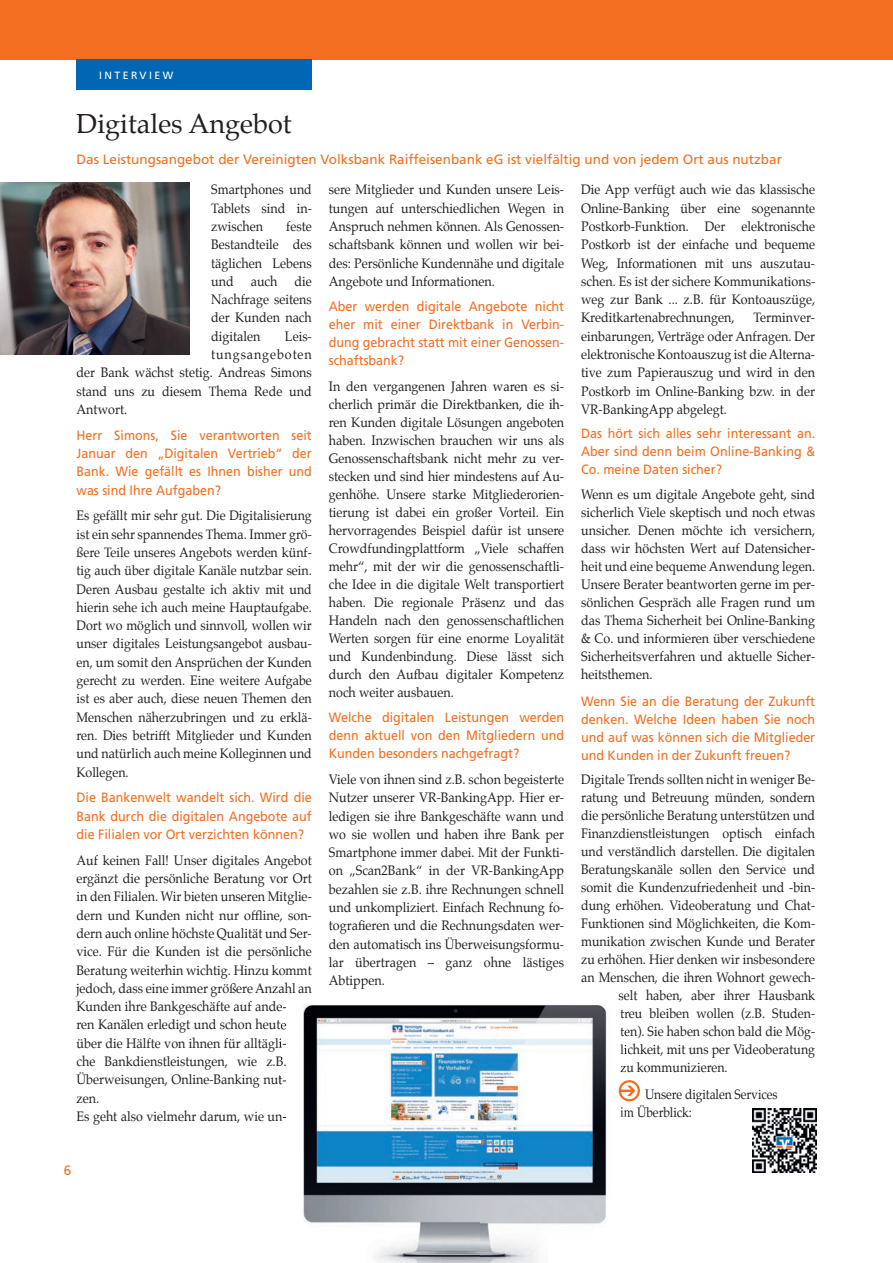
<style>
.page{position:relative;width:893px;height:1263px;background:#fff}
.page>*{position:absolute;margin:0;border:0;box-sizing:border-box;transform-origin:0 0}
.t1{font:27px "Palatino";color:#231f20}
.t2{font:13.5px/18.3px "Palatino";color:#231f20;text-align:justify;scale:.93 1}
.t3{font:13.5px/18.3px "Palatino";color:#231f20;text-align:justify;scale:.92 1}
.t4{font:13.5px/18px "Frutiger LT";color:#f36e21;text-align:justify;scale:.93 1}
.t5{font:13.5px "Frutiger LT";color:#f36e21}
.t6{font:13.5px/18px "Palatino";color:#231f20;scale:.89 1}
.t7{font:13.5px "Palatino";letter-spacing:.07em;color:#231f20;scale:.93 1}
.t8{font:10.5px "Frutiger LT";letter-spacing:.23em;color:#fff}
</style>
<div class="page">
<div style="left:0;top:0;width:893px;height:60px;background:#f36e21"></div>
<div style="left:77px;top:60px;width:235px;height:30px;background:#0166b3"></div>
<img style="left:0;top:183px;width:190px;height:172px">
<img style="left:286px;top:1004px;width:340px;height:259px">
<svg style="left:281px;top:1005px;width:5px;height:6px"></svg>
<img style="left:281px;top:1019px;width:6px;height:14px">
<img style="left:281px;top:1039px;width:5px;height:9px">
<img style="left:281px;top:1055px;width:6px;height:15px">
<img style="left:281px;top:1078px;width:5px;height:7px">
<svg style="left:620px;top:1008px;width:7px;height:12px"></svg>
<img style="left:620px;top:1025px;width:7px;height:15px">
<img style="left:620px;top:1043px;width:7px;height:15px">
<svg style="left:620px;top:1062px;width:7px;height:10px"></svg>
<img style="left:753px;top:1109px;width:63px;height:63px">
<svg style="left:619px;top:1080px;width:21px;height:37px"></svg>
<p class="t8" style="left:99px;top:69px;width:75px">INTERVIEW</p>
<h1 class="t1" style="left:77px;top:101px;width:217px">Digitales Angebot</h1>
<p class="t5" style="left:77px;top:151px;width:707px">Das Leistungsangebot der Vereinigten Volksbank Raiffeisenbank eG ist vielfältig und von jedem Ort aus nutzbar</p>
<p class="t2" style="left:581px;top:180px;width:253px">Die App verfügt auch wie das klassische Online-Banking über eine sogenannte Postkorb-Funktion. Der elektronische Postkorb ist der einfache und bequeme Weg, Informationen mit uns auszutau&shy;schen. Es ist der sichere Kommunikations&shy;weg zur Bank ... z.B. für Kontoauszüge, Kreditkartenabrechnungen,</p>
<p class="t3" style="left:211px;top:180px;width:111px">Smartphones und Tablets sind in&shy;zwischen</p>
<p class="t2" style="left:329px;top:180px;width:255px">sere Mitglieder und Kunden unsere Leis&shy;tungen auf unterschiedlichen Wegen in Anspruch nehmen können. Als Genossen&shy;schaftsbank können und wollen wir bei&shy;des: Persönliche Kundennähe und digitale Angebote und Informationen.</p>
<p class="t4" style="left:329px;top:298px;width:255px">Aber werden digitale Angebote nicht eher mit einer Direktbank in Verbin&shy;dung gebracht statt mit einer Genossen&shy;schaftsbank?</p>
<p class="t2" style="left:329px;top:377px;width:255px">In den vergangenen Jahren waren es si&shy;cherlich primär die Direktbanken, die ih&shy;ren Kunden digitale Lösungen angeboten haben. Inzwischen brauchen wir uns als Genossenschaftsbank nicht mehr zu ver&shy;stecken und sind hier mindestens auf Au&shy;genhöhe. Unsere starke Mitgliederorien&shy;tierung ist dabei ein großer Vorteil. Ein hervorragendes Beispiel dafür ist unsere Crowdfundingplattform „Viele schaffen mehr“, mit der wir die genossenschaftli&shy;che Idee in die digitale Welt transportiert haben. Die regionale Präsenz und das Handeln nach den genossenschaftlichen Werten sorgen für eine enorme Loyalität und Kundenbindung. Diese lässt sich durch den Aufbau digitaler Kompetenz noch weiter ausbauen.</p>
<p class="t4" style="left:329px;top:708px;width:254px">Welche digitalen Leistungen werden denn aktuell von den Mitgliedern und Kunden besonders nachgefragt?</p>
<p class="t2" style="left:329px;top:770px;width:255px">Viele von ihnen sind z.B. schon begeisterte Nutzer unserer VR-BankingApp. Hier er&shy;ledigen sie ihre Bankgeschäfte wann und wo sie wollen und haben ihre Bank per Smartphone immer dabei. Mit der Funkti&shy;on „Scan2Bank“ in der VR-BankingApp bezahlen sie z.B. ihre Rechnungen schnell und unkompliziert. Einfach Rechnung fo&shy;tografieren und die Rechnungsdaten wer&shy;den automatisch ins Überweisungsformu&shy;lar übertragen – ganz ohne lästiges Abtippen.</p>
<p class="t2" style="left:211px;top:217px;width:110px;text-indent:75px">feste Bestandteile des täglichen Lebens und</p>
<p class="t2" style="left:251px;top:272px;width:30px">auch</p>
<p class="t2" style="left:211px;top:272px;width:110px;text-indent:83px">die Nachfrage seitens der Kunden nach digitalen</p>
<p class="t2" style="left:581px;top:309px;width:253px;text-indent:172px">Terminver&shy;einbarungen, Verträge oder Anfragen. Der elektronische Kontoauszug ist die Alterna&shy;tive zum Papierauszug und wird in den Postkorb im Online-Banking bzw. in der VR-BankingApp abgelegt.</p>
<p class="t4" style="left:581px;top:425px;width:253px">Das hört sich alles sehr interessant an.<br>Aber sind denn beim Online-Banking &amp; Co. meine Daten sicher?</p>
<p class="t2" style="left:581px;top:485px;width:253px">Wenn es um digitale Angebote geht, sind sicherlich Viele skeptisch und noch etwas unsicher. Denen möchte ich versichern, dass wir höchsten Wert auf Datensicher&shy;heit und eine bequeme Anwendung legen.<br>Unsere Berater beantworten gerne im per&shy;sönlichen Gespräch alle Fragen rund um das Thema Sicherheit bei Online-Banking &amp; Co. und informieren über verschiedene Sicherheitsverfahren und aktuelle Sicher&shy;heitsthemen.</p>
<p class="t4" style="left:581px;top:692px;width:253px">Wenn Sie an die Beratung der Zukunft denken. Welche Ideen haben Sie noch und auf was können sich die Mitglieder und Kunden in der Zukunft freuen?</p>
<p class="t3" style="left:581px;top:770px;width:256px">Digitale Trends sollten nicht in weniger Be-</p>
<p class="t3" style="left:581px;top:788px;width:256px">ratung und Betreuung münden, sondern</p>
<p class="t3" style="left:581px;top:806px;width:256px">die persönliche Beratung unterstützen und</p>
<p class="t3" style="left:581px;top:824px;width:256px">Finanzdienstleistungen optisch einfach</p>
<p class="t3" style="left:581px;top:842px;width:256px">und verständlich darstellen. Die digitalen</p>
<p class="t3" style="left:581px;top:860px;width:256px">Beratungskanäle sollen den Service und</p>
<p class="t3" style="left:581px;top:878px;width:256px">somit die Kundenzufriedenheit und -bin-</p>
<p class="t3" style="left:581px;top:896px;width:256px">dung erhöhen. Videoberatung und Chat-</p>
<p class="t3" style="left:581px;top:914px;width:256px">Funktionen sind Möglichkeiten, die Kom-</p>
<p class="t3" style="left:581px;top:932px;width:256px">munikation zwischen Kunde und Berater</p>
<p class="t3" style="left:581px;top:950px;width:256px">zu erhöhen. Hier denken wir insbesondere</p>
<p class="t3" style="left:581px;top:968px;width:256px">an Menschen, die ihren Wohnort gewech-</p>
<p class="t3" style="left:619px;top:986px;width:215px">selt haben, aber ihrer Hausbank</p>
<p class="t3" style="left:620px;top:1004px;width:213px">treu bleiben wollen (z.B. Studen-</p>
<p class="t3" style="left:620px;top:1022px;width:213px">ten). Sie haben schon bald die Mög-</p>
<p class="t3" style="left:620px;top:1040px;width:213px">lichkeit, mit uns per Videoberatung</p>
<p class="t3" style="left:620px;top:1058px;width:118px">zu kommunizieren.</p>
<p class="t6" style="left:620px;top:1085px;width:178px;text-indent:25px">Unsere digitalen Services im Überblick:</p>
<p class="t2" style="left:285px;top:327px;width:30px">Leis-</p>
<p class="t7" style="left:211px;top:343px;width:110px">tungsangeboten</p>
<p class="t2" style="left:77px;top:364px;width:255px">der Bank wächst stetig. Andreas Simons</p>
<p class="t2" style="left:77px;top:382px;width:255px">stand uns zu diesem Thema Rede und</p>
<p class="t2" style="left:77px;top:400px;width:56px">Antwort.</p>
<p class="t4" style="left:77px;top:426px;width:254px">Herr Simons, Sie verantworten seit Januar den „Digitalen Vertrieb“ der Bank. Wie gefällt es Ihnen bisher und was sind Ihre Aufgaben?</p>
<p class="t3" style="left:77px;top:506px;width:257px">Es gefällt mir sehr gut. Die Digitalisierung ist ein sehr spannendes Thema. Immer grö&shy;ßere Teile unseres Angebots werden künf&shy;tig auch über digitale Kanäle nutzbar sein.<br>Deren Ausbau gestalte ich aktiv mit und hierin sehe ich auch meine Hauptaufgabe.<br>Dort wo möglich und sinnvoll, wollen wir unser digitales Leistungsangebot ausbau&shy;en, um somit den Ansprüchen der Kunden gerecht zu werden. Eine weitere Aufgabe ist es aber auch, diese neuen Themen den Menschen näherzubringen und zu erklä&shy;ren. Dies betrifft Mitglieder und Kunden und natürlich auch meine Kolleginnen und Kollegen.</p>
<p class="t4" style="left:77px;top:788px;width:255px">Die Bankenwelt wandelt sich. Wird die Bank durch die digitalen Angebote auf die Filialen vor Ort verzichten können?</p>
<p class="t2" style="left:77px;top:851px;width:255px;text-align:left">Auf keinen Fall! Unser digitales Angebot ergänzt die persönliche Beratung vor Ort in den Filialen. Wir bieten unseren Mitglie&shy;dern und Kunden nicht nur offline, son&shy;dern auch online höchste Qualität und Ser&shy;vice. Für die Kunden ist die persönliche Beratung weiterhin wichtig. Hinzu kommt jedoch, dass eine immer größere Anzahl an Kunden ihre Bankgeschäfte auf ande-<br>ren Kanälen erledigt und schon heute über die Hälfte von ihnen für alltägli-<br>che Bankdienstleistungen, wie z.B.<br>Überweisungen, Online-Banking nut&shy;zen.<br>Es geht also vielmehr darum, wie un-</p>
<p class="t5" style="left:64px;top:1163px;width:9px">6</p>
</div>
